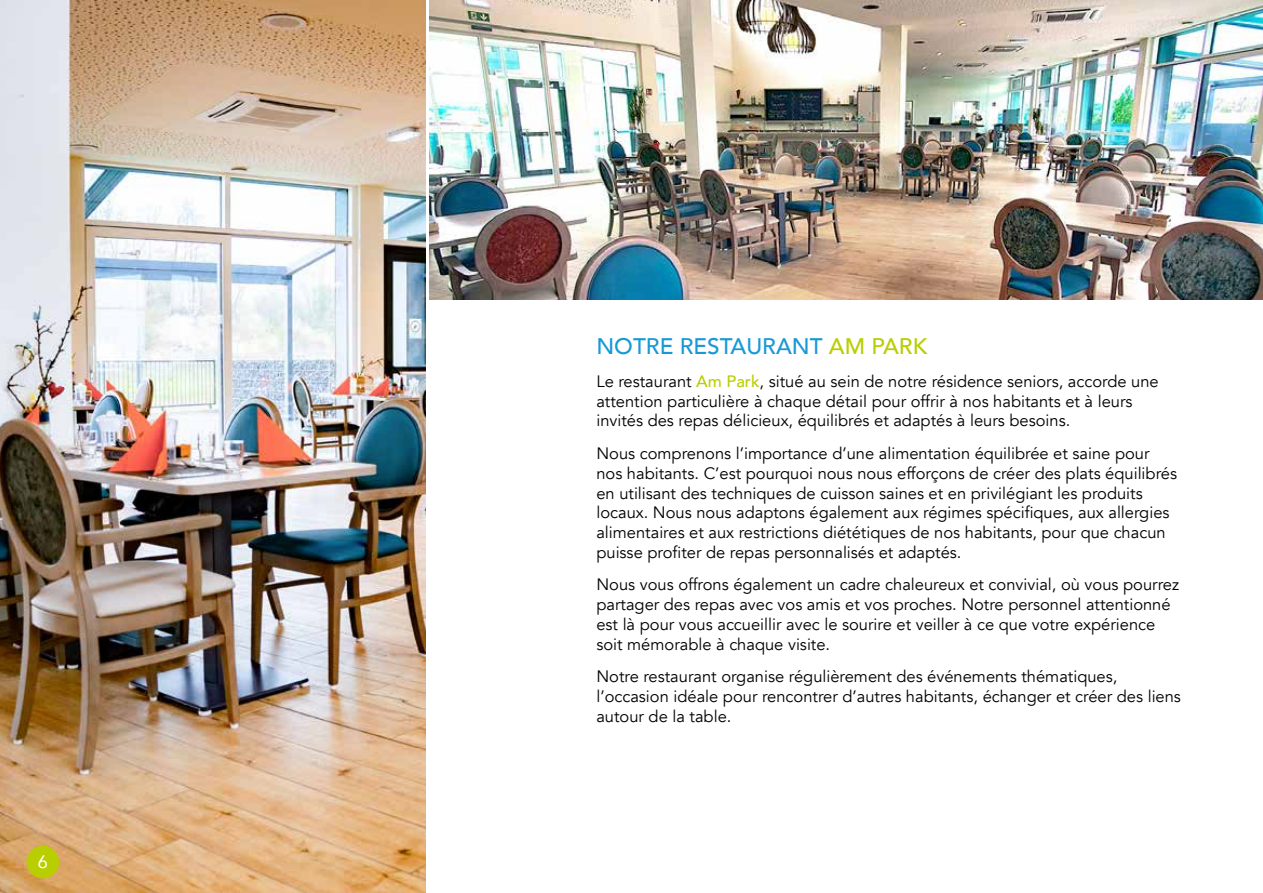
<style>
.page{position:relative;width:1263px;height:893px;background:#fff}
.page>*{position:absolute;margin:0;border:0;box-sizing:border-box;transform-origin:0 0}
.t1{font:500 22.5px "Avenir";color:#1899d6}
.t2{font:18px "Avenir";color:#fff}
.t3{font:16.5px/19.8px "Avenir";color:#000}
.s1{color:#b9ce00}
.s2{font-weight:500;color:#b9ce00}
</style>
<div class="page">
<img style="left:0;top:0;width:425px;height:893px">
<img style="left:430px;top:0;width:833px;height:300px">
<div style="left:27px;top:846px;width:32px;height:32px;background:#b9ce00;border-radius:50%"></div>
<p class="t2" style="left:38px;top:847px;width:12px">6</p>
<h1 class="t1" style="left:596px;top:327px;width:332px">NOTRE RESTAURANT <span class="s1">AM PARK</span></h1>
<p class="t3" style="left:596px;top:371px;width:564px">Le restaurant <span class="s2">Am Park</span>, situé au sein de notre résidence seniors, accorde une attention particulière à chaque détail pour offrir à nos habitants et à leurs invités des repas délicieux, équilibrés et adaptés à leurs besoins.</p>
<p class="t3" style="left:596px;top:444px;width:582px">Nous comprenons l’importance d’une alimentation équilibrée et saine pour nos habitants. C’est pourquoi nous nous efforçons de créer des plats équilibrés en utilisant des techniques de cuisson saines et en privilégiant les produits locaux. Nous nous adaptons également aux régimes spécifiques, aux allergies alimentaires et aux restrictions diététiques de nos habitants, pour que chacun puisse profiter de repas personnalisés et adaptés.</p>
<p class="t3" style="left:596px;top:575px;width:584px">Nous vous offrons également un cadre chaleureux et convivial, où vous pourrez partager des repas avec vos amis et vos proches. Notre personnel attentionné est là pour vous accueillir avec le sourire et veiller à ce que votre expérience soit mémorable à chaque visite.</p>
<p class="t3" style="left:596px;top:667px;width:586px">Notre restaurant organise régulièrement des événements thématiques, l’occasion idéale pour rencontrer d’autres habitants, échanger et créer des liens autour de la table.</p>
</div>
